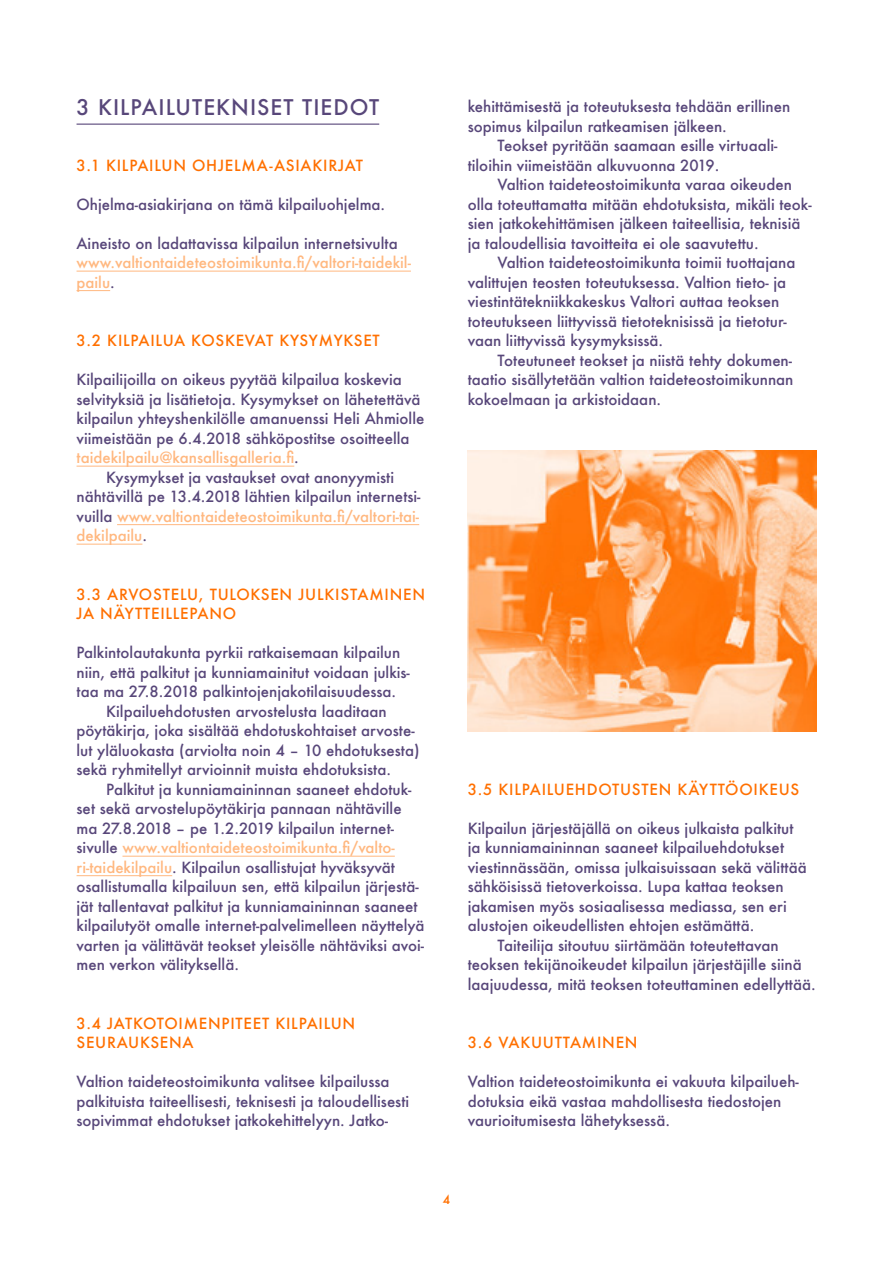
<style>
.page{position:relative;width:893px;height:1263px;background:#fff}
.page>*{position:absolute;margin:0;border:0;box-sizing:border-box;transform-origin:0 0}
.t1{font:500 21px "Futura";letter-spacing:.05em;color:#58477a}
.t2{font:500 15px/19.5px "Futura";color:#58477a}
.t3{font:500 15px/19.5px "Futura";color:#ffb880}
.t4{font:500 15px/19.5px "Futura";letter-spacing:.05em;color:#ff7000}
.t5{font:500 12px "Futura";color:#ff7000}
.s1{color:#58477a}
.s2{color:#ffb880}
</style>
<div class="page">
<hr style="left:77px;top:124px;width:302px;height:1px;background:#58477a">
<hr style="left:77px;top:271px;width:334px;height:1px;background:#ffb880">
<hr style="left:77px;top:290px;width:33px;height:1px;background:#ffb880">
<hr style="left:77px;top:466px;width:217px;height:1px;background:#ffb880">
<hr style="left:117px;top:524px;width:302px;height:1px;background:#ffb880">
<hr style="left:77px;top:544px;width:65px;height:1px;background:#ffb880">
<hr style="left:122px;top:856px;width:273px;height:1px;background:#ffb880">
<hr style="left:77px;top:875px;width:95px;height:1px;background:#ffb880">
<img style="left:468px;top:450px;width:348px;height:281px">
<h1 class="t1" style="left:77px;top:93px;width:304px">3 KILPAILUTEKNISET TIEDOT</h1>
<p class="t4" style="left:77px;top:155px;width:288px">3.1 KILPAILUN OHJELMA-ASIAKIRJAT</p>
<p class="t2" style="left:77px;top:194px;width:310px">Ohjelma-asiakirjana on tämä kilpailuohjelma.</p>
<p class="t2" style="left:77px;top:233px;width:323px">Aineisto on ladattavissa kilpailun internetsivulta</p>
<p class="t3" style="left:77px;top:253px;width:336px">www.valtiontaideteostoimikunta.fi/valtori-taidekil&shy;pailu<span class="s1">.</span></p>
<p class="t4" style="left:77px;top:331px;width:305px">3.2 KILPAILUA KOSKEVAT KYSYMYKSET</p>
<p class="t2" style="left:77px;top:370px;width:327px">Kilpailijoilla on oikeus pyytää kilpailua koskevia</p>
<p class="t2" style="left:77px;top:389px;width:345px">selvityksiä ja lisätietoja. Kysymykset on lähetettävä</p>
<p class="t2" style="left:77px;top:409px;width:349px">kilpailun yhteyshenkilölle amanuenssi Heli Ahmiolle</p>
<p class="t2" style="left:77px;top:428px;width:334px">viimeistään pe 6.4.2018 sähköpostitse osoitteella</p>
<p class="t3" style="left:77px;top:448px;width:224px">taidekilpailu@kansallisgalleria.fi<span class="s1">.</span></p>
<p class="t2" style="left:106px;top:467px;width:289px">Kysymykset ja vastaukset ovat anonyymisti</p>
<p class="t2" style="left:77px;top:487px;width:345px">nähtävillä pe 13.4.2018 lähtien kilpailun internetsi-</p>
<p class="t3" style="left:77px;top:506px;width:344px"><span class="s1">vuilla</span> www.valtiontaideteostoimikunta.fi/valtori-tai-</p>
<p class="t3" style="left:77px;top:526px;width:72px">dekilpailu<span class="s1">.</span></p>
<p class="t4" style="left:77px;top:584px;width:350px">3.3 ARVOSTELU, TULOKSEN JULKISTAMINEN<br>JA NÄYTTEILLEPANO</p>
<p class="t2" style="left:77px;top:643px;width:325px">Palkintolautakunta pyrkii ratkaisemaan kilpailun</p>
<p class="t2" style="left:77px;top:662px;width:335px">niin, että palkitut ja kunniamainitut voidaan julkis-</p>
<p class="t2" style="left:77px;top:682px;width:321px">taa ma 27.8.2018 palkintojenjakotilaisuudessa.</p>
<p class="t2" style="left:106px;top:701px;width:282px">Kilpailuehdotusten arvostelusta laaditaan</p>
<p class="t2" style="left:77px;top:721px;width:340px">pöytäkirja, joka sisältää ehdotuskohtaiset arvoste-</p>
<p class="t2" style="left:77px;top:740px;width:345px">lut yläluokasta (arviolta noin 4 – 10 ehdotuksesta)</p>
<p class="t2" style="left:77px;top:760px;width:316px">sekä ryhmitellyt arvioinnit muista ehdotuksista.</p>
<p class="t2" style="left:106px;top:779px;width:307px">Palkitut ja kunniamaininnan saaneet ehdotuk-</p>
<p class="t2" style="left:77px;top:799px;width:327px">set sekä arvostelupöytäkirja pannaan nähtäville</p>
<p class="t2" style="left:77px;top:818px;width:319px">ma 27.8.2018 – pe 1.2.2019 kilpailun internet-</p>
<p class="t3" style="left:77px;top:838px;width:320px"><span class="s1">sivulle</span> www.valtiontaideteostoimikunta.fi/valto-</p>
<p class="t2" style="left:77px;top:857px;width:320px"><span class="s2">ri-taidekilpailu</span>. Kilpailun osallistujat hyväksyvät</p>
<p class="t2" style="left:77px;top:877px;width:344px">osallistumalla kilpailuun sen, että kilpailun järjestä-</p>
<p class="t2" style="left:77px;top:896px;width:343px">jät tallentavat palkitut ja kunniamaininnan saaneet</p>
<p class="t2" style="left:77px;top:916px;width:349px">kilpailutyöt omalle internet-palvelimelleen näyttelyä</p>
<p class="t2" style="left:77px;top:935px;width:349px">varten ja välittävät teokset yleisölle nähtäviksi avoi-</p>
<p class="t2" style="left:77px;top:955px;width:164px">men verkon välityksellä.</p>
<p class="t4" style="left:77px;top:1013px;width:280px">3.4 JATKOTOIMENPITEET KILPAILUN<br>SEURAUKSENA</p>
<p class="t2" style="left:77px;top:1072px;width:334px">Valtion taideteostoimikunta valitsee kilpailussa palkituista taiteellisesti, teknisesti ja taloudellisesti sopivimmat ehdotukset jatkokehittelyyn. Jatko-</p>
<p class="t2" style="left:468px;top:97px;width:324px">kehittämisestä ja toteutuksesta tehdään erillinen sopimus kilpailun ratkeamisen jälkeen.</p>
<p class="t2" style="left:468px;top:136px;width:311px;text-indent:30px">Teokset pyritään saamaan esille virtuaali&shy;tiloihin viimeistään alkuvuonna 2019.</p>
<p class="t2" style="left:468px;top:175px;width:345px;text-indent:30px">Valtion taideteostoimikunta varaa oikeuden olla toteuttamatta mitään ehdotuksista, mikäli teok&shy;sien jatkokehittämisen jälkeen taiteellisia, teknisiä ja taloudellisia tavoitteita ei ole saavutettu.</p>
<p class="t2" style="left:468px;top:253px;width:329px;text-indent:30px">Valtion taideteostoimikunta toimii tuottajana valittujen teosten toteutuksessa. Valtion tieto- ja viestintätekniikkakeskus Valtori auttaa teoksen toteutukseen liittyvissä tietoteknisissä ja tietotur&shy;vaan liittyvissä kysymyksissä.</p>
<p class="t2" style="left:468px;top:350px;width:327px;text-align:justify;text-indent:30px">Toteutuneet teokset ja niistä tehty dokumen&shy;taatio sisällytetään valtion taideteostoimikunnan kokoelmaan ja arkistoidaan.</p>
<p class="t4" style="left:468px;top:779px;width:333px">3.5 KILPAILUEHDOTUSTEN KÄYTTÖOIKEUS</p>
<p class="t2" style="left:468px;top:818px;width:327px">Kilpailun järjestäjällä on oikeus julkaista palkitut</p>
<p class="t2" style="left:468px;top:838px;width:318px">ja kunniamaininnan saaneet kilpailuehdotukset</p>
<p class="t2" style="left:468px;top:857px;width:340px">viestinnässään, omissa julkaisuissaan sekä välittää</p>
<p class="t2" style="left:468px;top:877px;width:318px">sähköisissä tietoverkoissa. Lupa kattaa teoksen</p>
<p class="t2" style="left:468px;top:896px;width:320px">jakamisen myös sosiaalisessa mediassa, sen eri</p>
<p class="t2" style="left:468px;top:916px;width:288px">alustojen oikeudellisten ehtojen estämättä.</p>
<p class="t2" style="left:497px;top:935px;width:283px">Taiteilija sitoutuu siirtämään toteutettavan</p>
<p class="t2" style="left:468px;top:955px;width:335px">teoksen tekijänoikeudet kilpailun järjestäjille siinä</p>
<p class="t2" style="left:468px;top:974px;width:350px">laajuudessa, mitä teoksen toteuttaminen edellyttää.</p>
<p class="t4" style="left:468px;top:1033px;width:171px">3.6 VAKUUTTAMINEN</p>
<p class="t2" style="left:468px;top:1072px;width:333px">Valtion taideteostoimikunta ei vakuuta kilpailueh&shy;dotuksia eikä vastaa mahdollisesta tiedostojen vaurioitumisesta lähetyksessä.</p>
<p class="t5" style="left:443px;top:1191px;width:9px">4</p>
</div>
